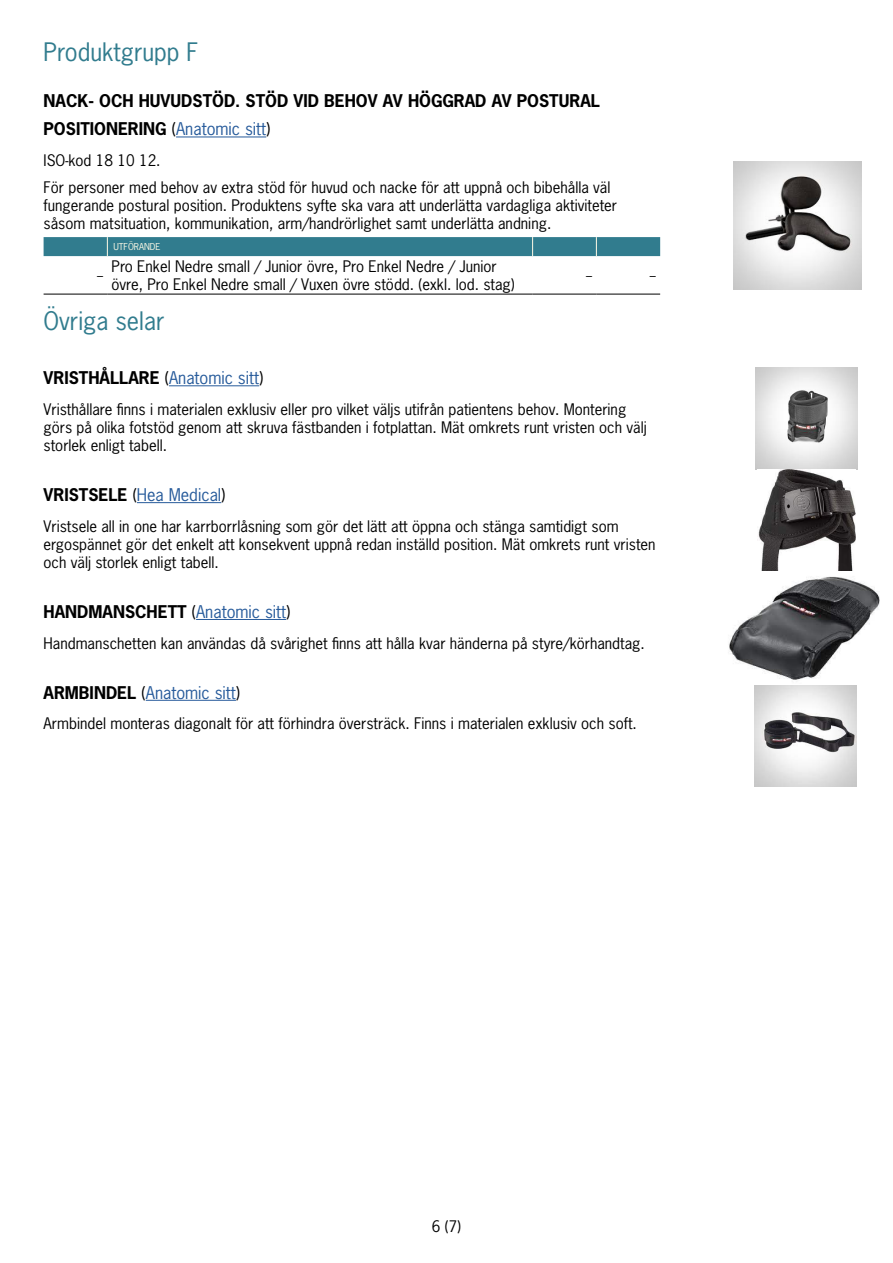
<style>
.page{position:relative;width:893px;height:1263px;background:#fff}
.page>*{position:absolute;margin:0;border:0;box-sizing:border-box;transform-origin:0 0}
.Rubrik_2{font:24px "News Gothic Std";color:#317c8e}
.Rubrik_2-2{font:700 16.5px/28.8px "News Gothic Std";color:#000}
.Rubrik_2-3{font:16.5px "News Gothic Std";color:#275b9b}
.Brödtext_10_pkt{font:15px/18px "News Gothic Std";color:#000}
.Brödtext_10_pkt-2{font:12px "News Gothic Std";color:#000}
.Tabellhuvudrad{font:9px "News Gothic Std";color:#fefae6}
.s1{font-weight:400}
.s2{font-weight:400;color:#275b9b}
.s3{font-weight:700;color:#000}
.s4{color:#000}
</style>
<div class="page">
<hr style="left:176px;top:137px;width:90px;height:1px;background:#275b9b">
<hr style="left:169px;top:385px;width:90px;height:1px;background:#275b9b">
<hr style="left:137px;top:502px;width:84px;height:1px;background:#275b9b">
<hr style="left:196px;top:619px;width:90px;height:1px;background:#275b9b">
<hr style="left:146px;top:700px;width:90px;height:1px;background:#275b9b">
<hr style="left:44px;top:294px;width:63px;height:1px;background:#000">
<hr style="left:107px;top:294px;width:426px;height:1px;background:#000">
<hr style="left:533px;top:294px;width:63px;height:1px;background:#000">
<hr style="left:596px;top:294px;width:64px;height:1px;background:#000">
<div style="left:44px;top:237px;width:616px;height:19px;background:#317c8e"></div>
<img style="left:733px;top:162px;width:128px;height:127px">
<img style="left:755px;top:368px;width:102px;height:102px">
<img style="left:758px;top:470px;width:97px;height:101px">
<img style="left:754px;top:685px;width:103px;height:102px">
<img style="left:729px;top:576px;width:151px;height:104px">
<h2 class="Rubrik_2" style="left:44px;top:37px;width:156px">Produktgrupp F</h2>
<h2 class="Rubrik_2-2" style="left:44px;top:86px;width:558px">NACK- OCH HUVUDSTÖD. STÖD VID BEHOV AV HÖGGRAD AV POSTURAL<br>POSITIONERING <span class="s1">(</span><span class="s2">Anatomic sitt</span><span class="s1">)</span></h2>
<p class="Brödtext_10_pkt" style="left:44px;top:151px;width:119px">ISO-kod 18 10 12.</p>
<p class="Brödtext_10_pkt" style="left:44px;top:178px;width:575px">För personer med behov av extra stöd för huvud och nacke för att uppnå och bibehålla väl fungerande postural position. Produktens syfte ska vara att underlätta vardagliga aktiviteter såsom matsituation, kommunikation, arm/handrörlighet samt underlätta andning.</p>
<p class="Tabellhuvudrad" style="left:113px;top:241px;width:49px">UTFÖRANDE</p>
<p class="Brödtext_10_pkt-2" style="left:97px;top:267px;width:7px">–</p>
<p class="Brödtext_10_pkt" style="left:112px;top:257px;width:405px">Pro Enkel Nedre small / Junior övre, Pro Enkel Nedre / Junior övre, Pro Enkel Nedre small / Vuxen övre stödd. (exkl. lod. stag)</p>
<p class="Brödtext_10_pkt-2" style="left:586px;top:267px;width:7px">–</p>
<p class="Brödtext_10_pkt-2" style="left:650px;top:267px;width:7px">–</p>
<h2 class="Rubrik_2" style="left:44px;top:305px;width:122px">Övriga selar</h2>
<h2 class="Rubrik_2-2" style="left:44px;top:363px;width:221px">VRISTHÅLLARE <span class="s1">(</span><span class="s2">Anatomic sitt</span><span class="s1">)</span></h2>
<p class="Brödtext_10_pkt" style="left:44px;top:400px;width:605px">Vristhållare finns i materialen exklusiv eller pro vilket väljs utifrån patientens behov. Montering görs på olika fotstöd genom att skruva fästbanden i fotplattan. Mät omkrets runt vristen och välj storlek enligt tabell.</p>
<h2 class="Rubrik_2-3" style="left:44px;top:484px;width:183px"><span class="s3">VRISTSELE</span> <span class="s4">(</span>Hea Medical<span class="s4">)</span></h2>
<p class="Brödtext_10_pkt" style="left:44px;top:517px;width:613px">Vristsele all in one har karrborrlåsning som gör det lätt att öppna och stänga samtidigt som ergospännet gör det enkelt att konsekvent uppnå redan inställd position. Mät omkrets runt vristen och välj storlek enligt tabell.</p>
<h2 class="Rubrik_2-2" style="left:44px;top:597px;width:248px">HANDMANSCHETT <span class="s1">(</span><span class="s2">Anatomic sitt</span><span class="s1">)</span></h2>
<p class="Brödtext_10_pkt" style="left:44px;top:634px;width:603px">Handmanschetten kan användas då svårighet finns att hålla kvar händerna på styre/körhandtag.</p>
<h2 class="Rubrik_2-3" style="left:44px;top:682px;width:198px"><span class="s3">ARMBINDEL</span> <span class="s4">(</span>Anatomic sitt<span class="s4">)</span></h2>
<p class="Brödtext_10_pkt" style="left:44px;top:715px;width:595px">Armbindel monteras diagonalt för att förhindra översträck. Finns i materialen exklusiv och soft.</p>
<p class="Brödtext_10_pkt" style="left:432px;top:1217px;width:31px">6 (7)</p>
</div>
